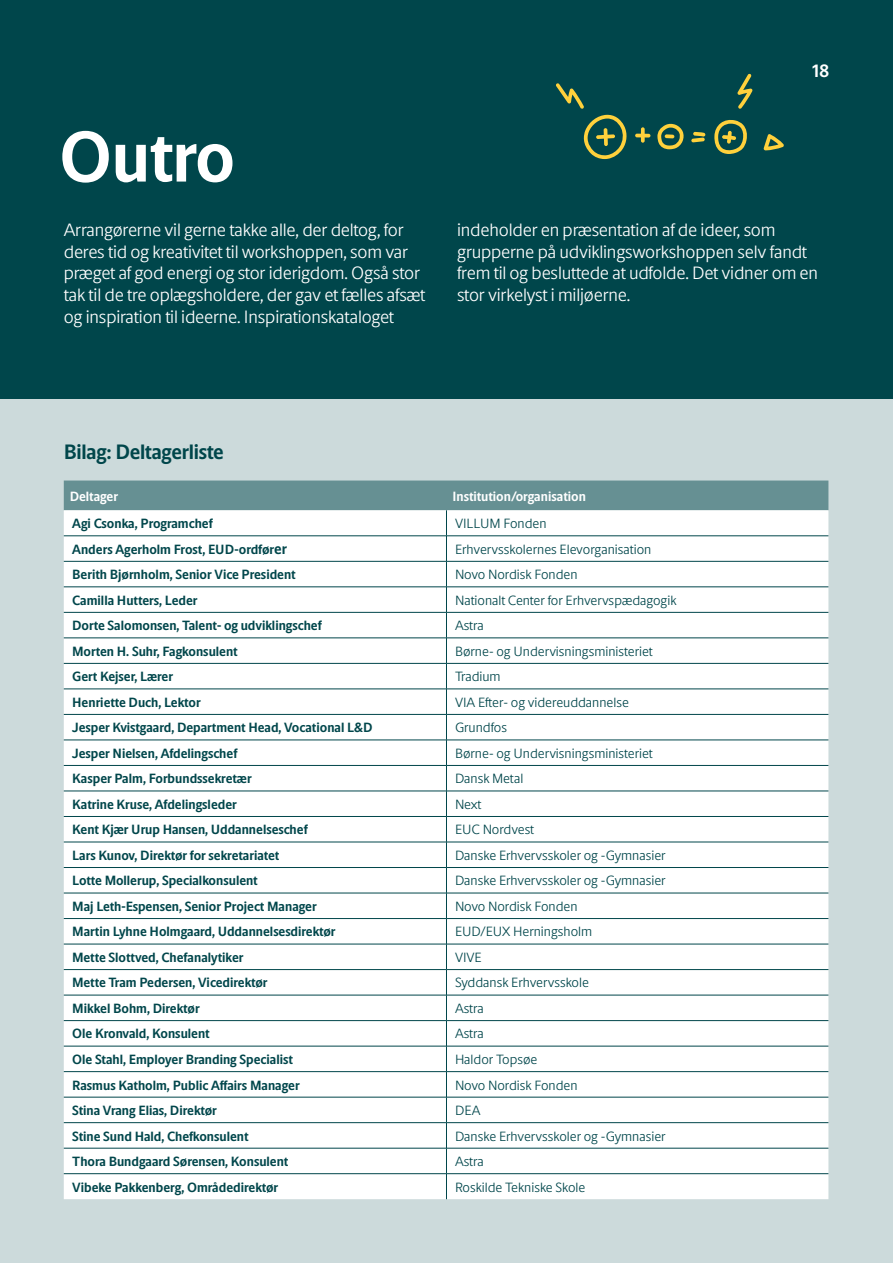
<style>
.page{position:relative;width:893px;height:1263px;background:#fff}
.page>*{position:absolute;margin:0;border:0;box-sizing:border-box;transform-origin:0 0}
.t1{font:700 72px "Novo Apply Sans";letter-spacing:-.01em;color:#fff}
.t2{font:700 21px "Novo Apply Sans";letter-spacing:-.01em;color:#00464b}
.t3{font:300 18px/21.6px "Novo Apply Sans";letter-spacing:-.01em;color:#fff}
.t4{font:700 18px "Novo Apply Sans";color:#fff}
.t5{font:700 13.5px "Novo Apply Sans";color:#00464b}
.t6{font:300 13.5px "Novo Apply Sans";color:#00464b}
.t7{font:700 13.5px "Novo Apply Sans";color:#fff}
.s1{font-size:15px}
</style>
<div class="page">
<div style="left:0;top:398px;width:893px;height:865px;background:#ccdadb"></div>
<div style="left:0;top:0;width:893px;height:398px;background:#00464b"></div>
<svg style="left:64px;top:480px;width:764px;height:719px;background:#eff3f3"></svg>
<svg style="left:763px;top:134px;width:21px;height:16px"></svg>
<svg style="left:635px;top:134px;width:15px;height:4px"></svg>
<svg style="left:641px;top:127px;width:4px;height:16px"></svg>
<svg style="left:657px;top:123px;width:27px;height:26px"></svg>
<svg style="left:691px;top:132px;width:14px;height:10px"></svg>
<svg style="left:714px;top:119px;width:33px;height:35px"></svg>
<svg style="left:556px;top:83px;width:71px;height:76px"></svg>
<svg style="left:737px;top:74px;width:15px;height:35px"></svg>
<p class="t1" style="left:59px;top:105px;width:178px">Outro</p>
<p class="t4" style="left:812px;top:58px;width:19px">18</p>
<p class="t3" style="left:64px;top:218px;width:363px">Arrangørerne vil gerne takke alle, der deltog, for deres tid og kreativitet til workshoppen, som var præget af god energi og stor iderigdom. Også stor tak til de tre oplægsholdere, der gav et fælles afsæt og inspiration til ideerne. Inspirationskataloget</p>
<p class="t3" style="left:457px;top:218px;width:363px">indeholder en præsentation af de ideer, som grupperne på udviklingsworkshoppen selv fandt frem til og besluttede at udfolde. Det vidner om en stor virkelyst i miljøerne.</p>
<p class="t2" style="left:64px;top:437px;width:162px">Bilag: Deltagerliste</p>
<p class="t7" style="left:70px;top:486px;width:50px">Deltager</p>
<p class="t7" style="left:452px;top:486px;width:135px">Institution/organisation</p>
<p class="t5" style="left:72px;top:514px;width:142px">Agi Csonka, Programchef</p>
<p class="t6" style="left:455px;top:514px;width:93px">VILLUM Fonden</p>
<p class="t5" style="left:72px;top:540px;width:216px">Anders Agerholm Frost, EUD-ordfør<span class="s1">er</span></p>
<p class="t6" style="left:455px;top:540px;width:198px">Erhvervsskolernes Elevorganisation</p>
<p class="t5" style="left:72px;top:565px;width:225px">Berith Bjørnholm, Senior Vice President</p>
<p class="t6" style="left:455px;top:565px;width:124px">Novo Nordisk Fonden</p>
<p class="t5" style="left:72px;top:590px;width:127px">Camilla Hutters, Leder</p>
<p class="t6" style="left:455px;top:591px;width:223px">Nationalt Center for Erhvervspædagogik</p>
<p class="t5" style="left:72px;top:616px;width:251px">Dorte Salomonsen, Talent- og udviklingschef</p>
<p class="t6" style="left:455px;top:616px;width:30px">Astra</p>
<p class="t5" style="left:72px;top:641px;width:167px">Morten H. Suhr, Fagkonsulent</p>
<p class="t6" style="left:455px;top:642px;width:199px">Børne- og Undervisningsministeriet</p>
<p class="t5" style="left:72px;top:667px;width:102px">Gert Kejser, Lærer</p>
<p class="t6" style="left:455px;top:667px;width:47px">Tradium</p>
<p class="t5" style="left:72px;top:692px;width:130px">Henriette Duch, Lektor</p>
<p class="t6" style="left:455px;top:693px;width:175px">VIA Efter- og videreuddannelse</p>
<p class="t5" style="left:72px;top:718px;width:302px">Jesper Kvistgaard, Department Head, Vocational L&amp;D</p>
<p class="t6" style="left:455px;top:718px;width:54px">Grundfos</p>
<p class="t5" style="left:72px;top:743px;width:167px">Jesper Nielsen, Afdelingschef</p>
<p class="t6" style="left:455px;top:744px;width:199px">Børne- og Undervisningsministeriet</p>
<p class="t5" style="left:72px;top:769px;width:181px">Kasper Palm, Forbundssekretær</p>
<p class="t6" style="left:455px;top:769px;width:70px">Dansk Metal</p>
<p class="t5" style="left:72px;top:794px;width:166px">Katrine Kruse, Afdelingsleder</p>
<p class="t6" style="left:455px;top:795px;width:28px">Next</p>
<p class="t5" style="left:72px;top:820px;width:237px">Kent Kjær Urup Hansen, Uddannelseschef</p>
<p class="t6" style="left:455px;top:820px;width:81px">EUC Nordvest</p>
<p class="t5" style="left:72px;top:845px;width:208px">Lars Kunov, Direktør for sekretariatet</p>
<p class="t6" style="left:455px;top:846px;width:212px">Danske Erhvervsskoler og -Gymnasier</p>
<p class="t5" style="left:72px;top:871px;width:187px">Lotte Mollerup, Specialkonsulent</p>
<p class="t6" style="left:455px;top:871px;width:212px">Danske Erhvervsskoler og -Gymnasier</p>
<p class="t5" style="left:72px;top:896px;width:246px">Maj Leth-Espensen, Senior Project Manager</p>
<p class="t6" style="left:455px;top:897px;width:124px">Novo Nordisk Fonden</p>
<p class="t5" style="left:72px;top:922px;width:265px">Martin Lyhne Holmgaard, Uddannelsesdirektør</p>
<p class="t6" style="left:455px;top:922px;width:139px">EUD/EUX Herningsholm</p>
<p class="t5" style="left:72px;top:947px;width:173px">Mette Slottved, Chefanalytiker</p>
<p class="t6" style="left:455px;top:948px;width:28px">VIVE</p>
<p class="t5" style="left:72px;top:973px;width:197px">Mette Tram Pedersen, Vicedirektør</p>
<p class="t6" style="left:455px;top:973px;width:135px">Syddansk Erhvervsskole</p>
<p class="t5" style="left:72px;top:998px;width:129px">Mikkel Bohm, Direktør</p>
<p class="t6" style="left:455px;top:999px;width:30px">Astra</p>
<p class="t5" style="left:72px;top:1024px;width:139px">Ole Kronvald, Konsulent</p>
<p class="t6" style="left:455px;top:1024px;width:30px">Astra</p>
<p class="t5" style="left:72px;top:1049px;width:222px">Ole Stahl, Employer Branding Specialist</p>
<p class="t6" style="left:455px;top:1050px;width:84px">Haldor Topsøe</p>
<p class="t5" style="left:72px;top:1075px;width:229px">Rasmus Katholm, Public Affairs Manager</p>
<p class="t6" style="left:455px;top:1075px;width:124px">Novo Nordisk Fonden</p>
<p class="t5" style="left:72px;top:1101px;width:146px">Stina Vrang Elias, Direktør</p>
<p class="t6" style="left:455px;top:1101px;width:27px">DEA</p>
<p class="t5" style="left:72px;top:1126px;width:178px">Stine Sund Hald, Chefkonsulent</p>
<p class="t6" style="left:455px;top:1126px;width:212px">Danske Erhvervsskoler og -Gymnasier</p>
<p class="t5" style="left:72px;top:1152px;width:218px">Thora Bundgaard Sørensen, Konsulent</p>
<p class="t6" style="left:455px;top:1152px;width:30px">Astra</p>
<p class="t5" style="left:72px;top:1177px;width:207px">Vibeke Pakkenberg, Områdedirektør</p>
<p class="t6" style="left:455px;top:1177px;width:132px">Roskilde Tekniske Skole</p>
</div>
